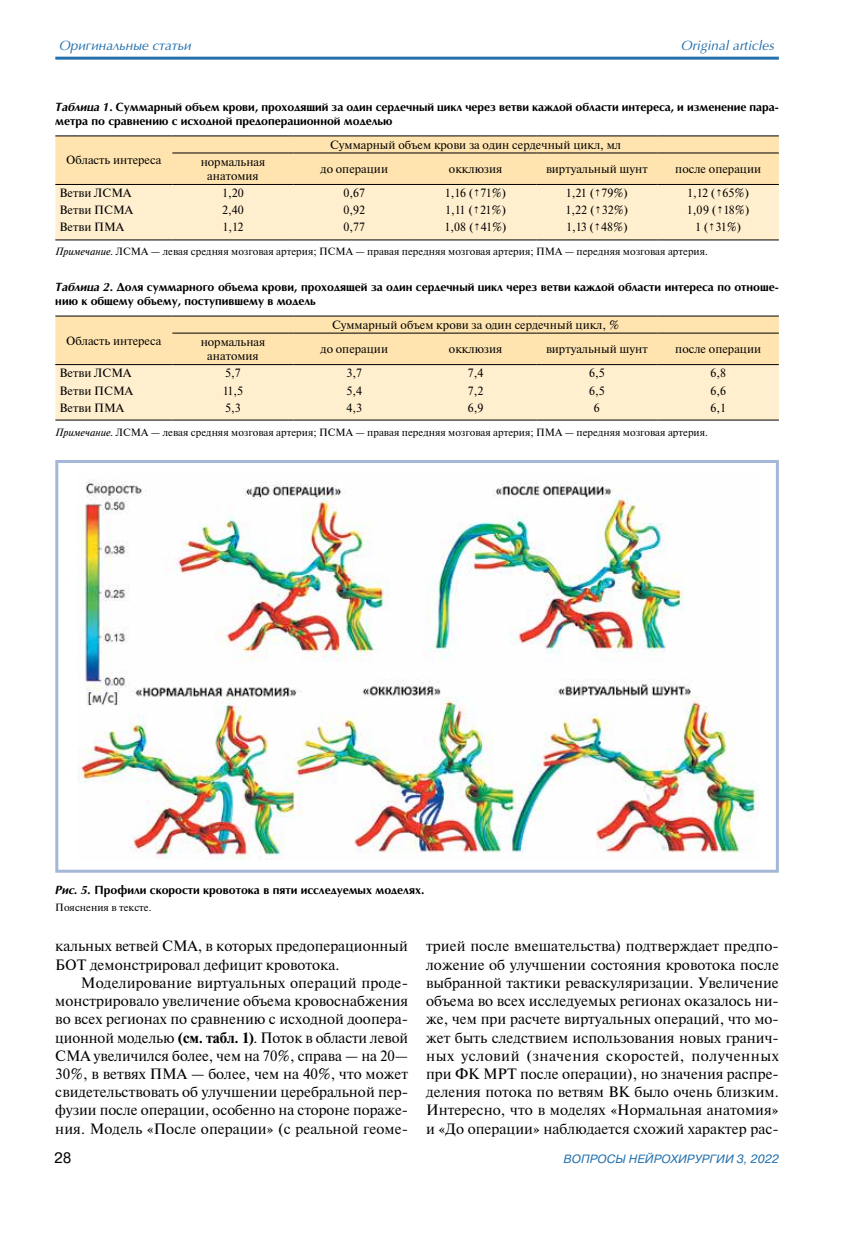
<style>
.page{position:relative;width:864px;height:1234px;background:#fff}
.page>*{position:absolute;margin:0;border:0;box-sizing:border-box;transform-origin:0 0}
.t1{font:15px/18.1px "Newton";color:#000;text-align:justify}
.t2{font:15px "Pragmatica";color:#000}
.t3{font:italic 13.5px "Optima MS";color:#2471ae}
.t4{font:12px/14.4px "Newton";color:#000;text-align:center}
.t5{font:700 12px/14.4px "Optima MS";color:#000}
.t6{font:italic 12px "Pragmatica";letter-spacing:.01em;color:#2471ae}
.t7{font:10.5px "Newton";color:#000}
.s1{font-style:italic}
.s2{font-weight:700}
</style>
<div class="page">
<hr style="left:55px;top:57px;width:723px;height:3px;background:#2471ae">
<svg style="left:55px;top:136px;width:723px;height:103px;background:#fce7be"></svg>
<hr style="left:172px;top:152px;width:121px;height:1px;background:#000">
<hr style="left:293px;top:152px;width:122px;height:1px;background:#000">
<hr style="left:415px;top:152px;width:121px;height:1px;background:#000">
<hr style="left:536px;top:152px;width:121px;height:1px;background:#000">
<hr style="left:657px;top:152px;width:121px;height:1px;background:#000">
<hr style="left:55px;top:135px;width:117px;height:1px;background:#000">
<hr style="left:172px;top:135px;width:121px;height:1px;background:#000">
<hr style="left:293px;top:135px;width:122px;height:1px;background:#000">
<hr style="left:415px;top:135px;width:121px;height:1px;background:#000">
<hr style="left:536px;top:135px;width:121px;height:1px;background:#000">
<hr style="left:657px;top:135px;width:121px;height:1px;background:#000">
<hr style="left:55px;top:184px;width:117px;height:1px;background:#000">
<hr style="left:172px;top:184px;width:121px;height:1px;background:#000">
<hr style="left:293px;top:184px;width:122px;height:1px;background:#000">
<hr style="left:415px;top:184px;width:121px;height:1px;background:#000">
<hr style="left:536px;top:184px;width:121px;height:1px;background:#000">
<hr style="left:657px;top:184px;width:121px;height:1px;background:#000">
<hr style="left:55px;top:239px;width:117px;height:1px;background:#000">
<hr style="left:172px;top:239px;width:121px;height:1px;background:#000">
<hr style="left:293px;top:239px;width:122px;height:1px;background:#000">
<hr style="left:415px;top:239px;width:121px;height:1px;background:#000">
<hr style="left:536px;top:239px;width:121px;height:1px;background:#000">
<hr style="left:657px;top:239px;width:121px;height:1px;background:#000">
<svg style="left:55px;top:316px;width:723px;height:103px;background:#fce7be"></svg>
<hr style="left:172px;top:332px;width:121px;height:1px;background:#000">
<hr style="left:293px;top:332px;width:122px;height:1px;background:#000">
<hr style="left:415px;top:332px;width:121px;height:1px;background:#000">
<hr style="left:536px;top:332px;width:121px;height:1px;background:#000">
<hr style="left:657px;top:332px;width:121px;height:1px;background:#000">
<hr style="left:55px;top:315px;width:117px;height:1px;background:#000">
<hr style="left:172px;top:315px;width:121px;height:1px;background:#000">
<hr style="left:293px;top:315px;width:122px;height:1px;background:#000">
<hr style="left:415px;top:315px;width:121px;height:1px;background:#000">
<hr style="left:536px;top:315px;width:121px;height:1px;background:#000">
<hr style="left:657px;top:315px;width:121px;height:1px;background:#000">
<hr style="left:55px;top:364px;width:117px;height:1px;background:#000">
<hr style="left:172px;top:364px;width:121px;height:1px;background:#000">
<hr style="left:293px;top:364px;width:122px;height:1px;background:#000">
<hr style="left:415px;top:364px;width:121px;height:1px;background:#000">
<hr style="left:536px;top:364px;width:121px;height:1px;background:#000">
<hr style="left:657px;top:364px;width:121px;height:1px;background:#000">
<hr style="left:55px;top:419px;width:117px;height:1px;background:#000">
<hr style="left:172px;top:419px;width:121px;height:1px;background:#000">
<hr style="left:293px;top:419px;width:122px;height:1px;background:#000">
<hr style="left:415px;top:419px;width:121px;height:1px;background:#000">
<hr style="left:536px;top:419px;width:121px;height:1px;background:#000">
<hr style="left:657px;top:419px;width:121px;height:1px;background:#000">
<img style="left:78px;top:479px;width:680px;height:380px">
<div style="left:55px;top:460px;width:723px;height:412px;border:3px solid #a5b7d7"></div>
<p class="t3" style="left:60px;top:37px;width:134px">Оригинальные статьи</p>
<p class="t3" style="left:681px;top:37px;width:95px">Original articles</p>
<p class="t5" style="left:55px;top:100px;width:724px"><span class="s1">Таблица 1</span>. Суммарный объем крови, проходящий за один сердечный цикл через ветви каждой области интереса, и изменение пара&shy;метра по сравнению с исходной предоперационной моделью</p>
<p class="t4" style="left:66px;top:153px;width:97px">Область интереса</p>
<p class="t4" style="left:330px;top:137px;width:292px">Суммарный объем крови за один сердечный цикл, мл</p>
<p class="t4" style="left:200px;top:154px;width:66px">нормальная анатомия</p>
<p class="t4" style="left:320px;top:161px;width:69px">до операции</p>
<p class="t4" style="left:448px;top:161px;width:55px">окклюзия</p>
<p class="t4" style="left:545px;top:161px;width:103px">виртуальный шунт</p>
<p class="t4" style="left:675px;top:161px;width:87px">после операции</p>
<p class="t4" style="left:60px;top:185px;width:73px">Ветви ЛСМА</p>
<p class="t4" style="left:222px;top:185px;width:23px">1,20</p>
<p class="t4" style="left:343px;top:185px;width:23px">0,67</p>
<p class="t4" style="left:444px;top:185px;width:63px">1,16 (↑71%)</p>
<p class="t4" style="left:565px;top:185px;width:64px">1,21 (↑79%)</p>
<p class="t4" style="left:686px;top:185px;width:64px">1,12 (↑65%)</p>
<p class="t4" style="left:60px;top:202px;width:75px">Ветви ПСМА</p>
<p class="t4" style="left:222px;top:202px;width:23px">2,40</p>
<p class="t4" style="left:343px;top:202px;width:23px">0,92</p>
<p class="t4" style="left:445px;top:202px;width:63px">1,11 (↑21%)</p>
<p class="t4" style="left:565px;top:202px;width:64px">1,22 (↑32%)</p>
<p class="t4" style="left:686px;top:202px;width:64px">1,09 (↑18%)</p>
<p class="t4" style="left:60px;top:220px;width:66px">Ветви ПМА</p>
<p class="t4" style="left:222px;top:220px;width:22px">1,12</p>
<p class="t4" style="left:343px;top:220px;width:23px">0,77</p>
<p class="t4" style="left:444px;top:220px;width:64px">1,08 (↑41%)</p>
<p class="t4" style="left:565px;top:220px;width:63px">1,13 (↑48%)</p>
<p class="t4" style="left:694px;top:220px;width:48px">1 (↑31%)</p>
<p class="t7" style="left:55px;top:244px;width:654px"><span class="s1">Примечание.</span> ЛСМА — левая средняя мозговая артерия; ПСМА — правая передняя мозговая артерия; ПМА — передняя мозговая артерия.</p>
<p class="t5" style="left:55px;top:280px;width:724px"><span class="s1">Таблица 2</span>. Доля суммарного объема крови, проходящей за один сердечный цикл через ветви каждой области интереса по отноше&shy;нию к общему объему, поступившему в модель</p>
<p class="t4" style="left:66px;top:333px;width:97px">Область интереса</p>
<p class="t4" style="left:332px;top:317px;width:288px">Суммарный объем крови за один сердечный цикл, %</p>
<p class="t4" style="left:200px;top:334px;width:66px">нормальная анатомия</p>
<p class="t4" style="left:320px;top:341px;width:69px">до операции</p>
<p class="t4" style="left:448px;top:341px;width:55px">окклюзия</p>
<p class="t4" style="left:545px;top:341px;width:103px">виртуальный шунт</p>
<p class="t4" style="left:675px;top:341px;width:87px">после операции</p>
<p class="t4" style="left:60px;top:365px;width:73px">Ветви ЛСМА</p>
<p class="t4" style="left:225px;top:365px;width:17px">5,7</p>
<p class="t4" style="left:346px;top:365px;width:17px">3,7</p>
<p class="t4" style="left:467px;top:365px;width:17px">7,4</p>
<p class="t4" style="left:588px;top:365px;width:17px">6,5</p>
<p class="t4" style="left:710px;top:365px;width:17px">6,8</p>
<p class="t4" style="left:60px;top:382px;width:75px">Ветви ПСМА</p>
<p class="t4" style="left:223px;top:382px;width:22px">11,5</p>
<p class="t4" style="left:346px;top:382px;width:17px">5,4</p>
<p class="t4" style="left:467px;top:382px;width:17px">7,2</p>
<p class="t4" style="left:588px;top:382px;width:17px">6,5</p>
<p class="t4" style="left:710px;top:382px;width:17px">6,6</p>
<p class="t4" style="left:60px;top:400px;width:66px">Ветви ПМА</p>
<p class="t4" style="left:225px;top:400px;width:17px">5,3</p>
<p class="t4" style="left:346px;top:400px;width:17px">4,3</p>
<p class="t4" style="left:467px;top:400px;width:17px">6,9</p>
<p class="t4" style="left:593px;top:400px;width:7px">6</p>
<p class="t4" style="left:710px;top:400px;width:17px">6,1</p>
<p class="t7" style="left:55px;top:424px;width:654px"><span class="s1">Примечание.</span> ЛСМА — левая средняя мозговая артерия; ПСМА — правая передняя мозговая артерия; ПМА — передняя мозговая артерия.</p>
<p class="t5" style="left:55px;top:883px;width:370px"><span class="s1">Рис. 5.</span> Профили скорости кровотока в пяти исследуемых моделях.</p>
<p class="t7" style="left:55px;top:899px;width:98px">Пояснения в тексте.</p>
<p class="t1" style="left:55px;top:936px;width:354px">кальных ветвей СМА, в которых предоперационный<br>БОТ демонстрировал дефицит кровотока.</p>
<p class="t1" style="left:55px;top:972px;width:354px;text-indent:26px">Моделирование виртуальных операций проде&shy;монстрировало увеличение объема кровоснабжения во всех регионах по сравнению с исходной доопера&shy;ционной моделью <span class="s2">(см. табл. 1)</span>. Поток в области левой СМА увеличился более, чем на 70%, справа — на 20— 30%, в ветвях ПМА — более, чем на 40%, что может свидетельствовать об улучшении церебральной пер&shy;фузии после операции, особенно на стороне пораже&shy;ния. Модель «После операции» (с реальной геоме-</p>
<p class="t1" style="left:426px;top:936px;width:354px">трией после вмешательства) подтверждает предпо&shy;ложение об улучшении состояния кровотока после выбранной тактики реваскуляризации. Увеличение объема во всех исследуемых регионах оказалось ни&shy;же, чем при расчете виртуальных операций, что мо&shy;жет быть следствием использования новых гранич&shy;ных условий (значения скоростей, полученных при ФК МРТ после операции), но значения распре&shy;деления потока по ветвям ВК было очень близким.<br>Интересно, что в моделях «Нормальная анатомия» и «До операции» наблюдается схожий характер рас-</p>
<p class="t2" style="left:54px;top:1148px;width:19px">28</p>
<p class="t6" style="left:563px;top:1150px;width:217px">ВОПРОСЫ НЕЙРОХИРУРГИИ 3, 2022</p>
</div>
